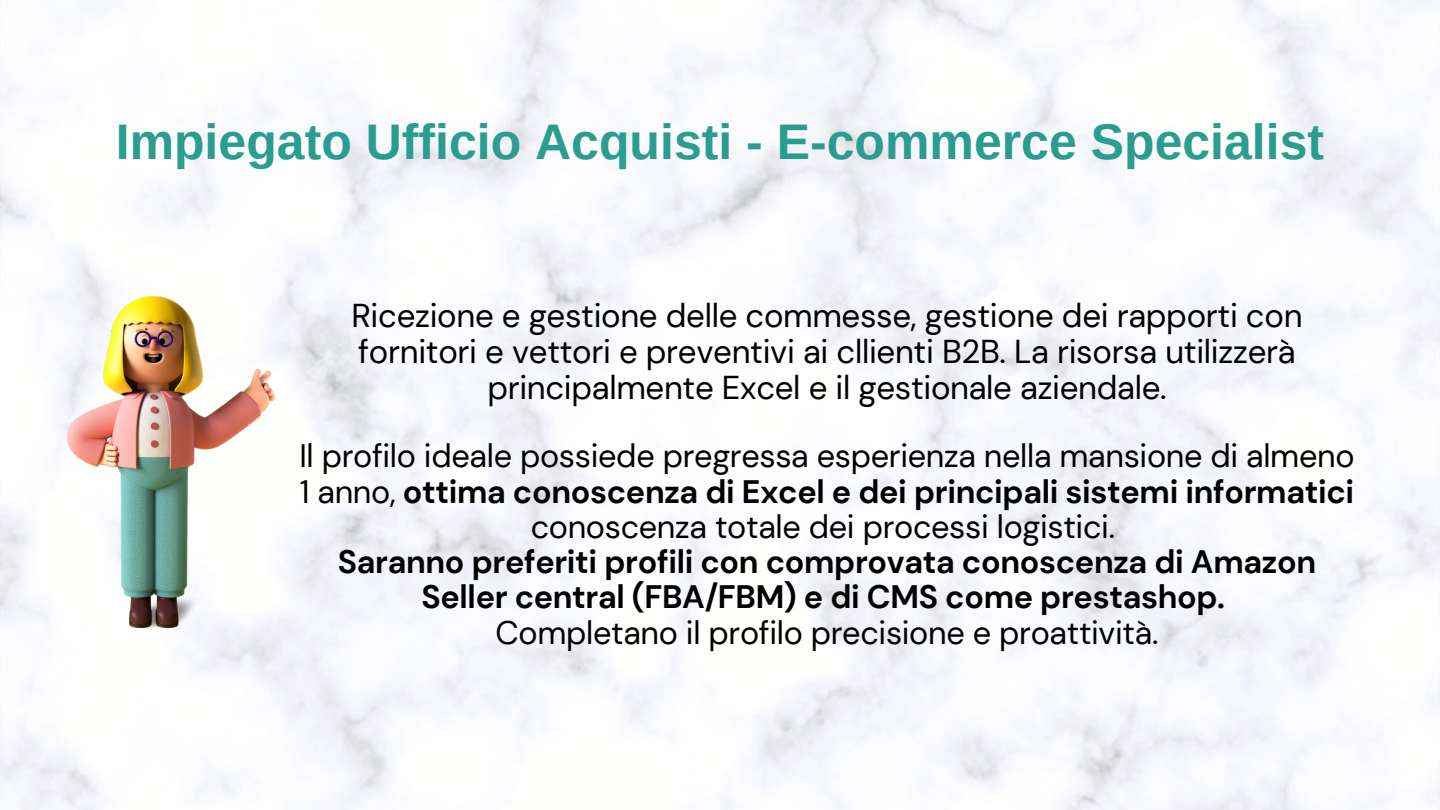
<style>
.page{position:relative;width:1440px;height:810px;background:#fff}
.page>*{position:absolute;margin:0;border:0;box-sizing:border-box;transform-origin:0 0}
.t1{font:700 50px "Arimo";color:#2a9d8f}
.t2{font:33px/36px "DM Sans";letter-spacing:-.01em;color:#000;text-align:center}
.t3{font:32.4px/35.2px "DM Sans";letter-spacing:-.01em;color:#000;text-align:center}
.t4{font:700 32.4px/35.2px "DM Sans";letter-spacing:-.01em;color:#000;text-align:center}
.s1{font-weight:700}
</style>
<div class="page">
<img style="left:0;top:0;width:1440px;height:810px">
<img style="left:68px;top:297px;width:207px;height:334px">
<h1 class="t1" style="left:116px;top:114px;width:1210px">Impiegato Ufficio Acquisti - E-commerce Specialist</h1>
<p class="t2" style="left:351px;top:298px;width:953px">Ricezione e gestione delle commesse, gestione dei rapporti con fornitori e vettori e preventivi ai cllienti B2B. La risorsa utilizzerà principalmente Excel e il gestionale aziendale.</p>
<p class="t3" style="left:299px;top:439px;width:1057px">Il profilo ideale possiede pregressa esperienza nella mansione di almeno<br>1 anno, <span class="s1">ottima conoscenza di Excel e dei principali sistemi informatici </span>conoscenza totale dei processi logistici.</p>
<p class="t4" style="left:338px;top:544px;width:980px">Saranno preferiti profili con comprovata conoscenza di Amazon<br>Seller central (FBA/FBM) e di CMS come prestashop.</p>
<p class="t3" style="left:496px;top:615px;width:664px">Completano il profilo precisione e proattività.</p>
</div>
